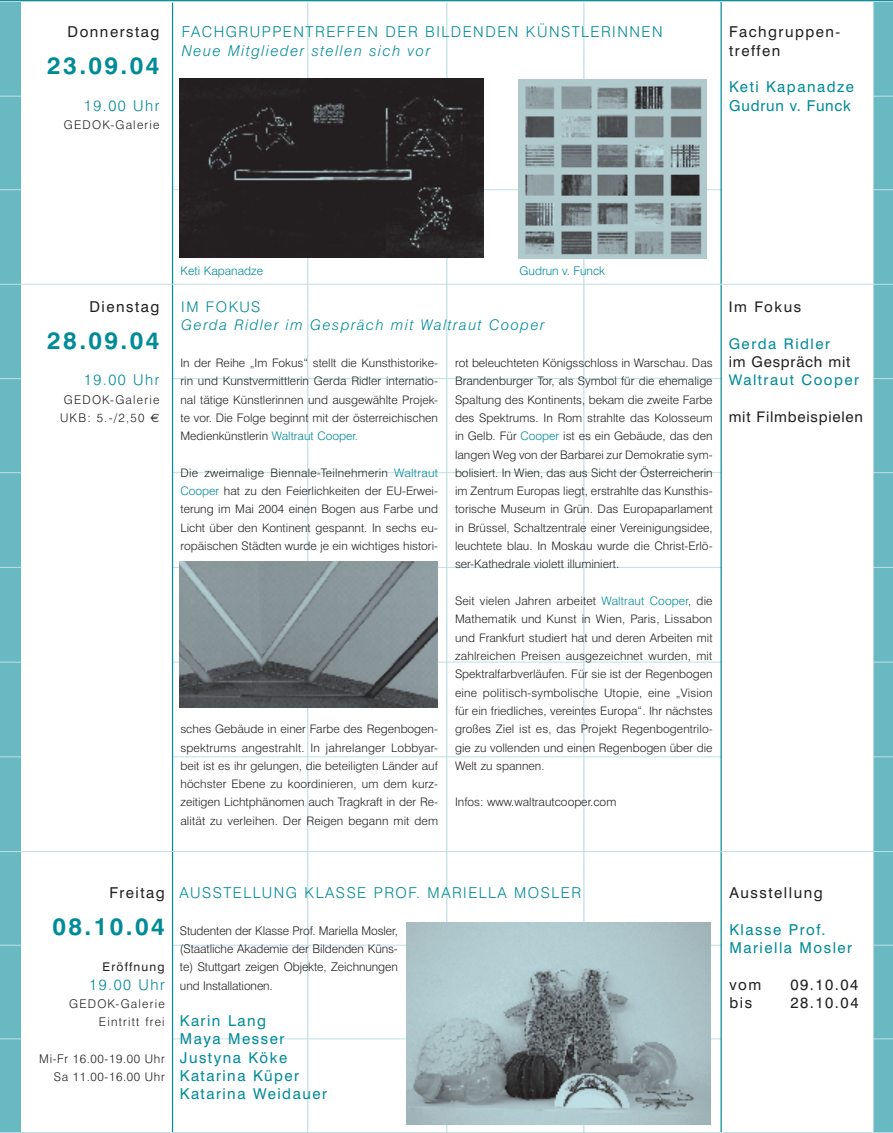
<style>
.page{position:relative;width:893px;height:1133px;background:#fff}
.page>*{position:absolute;margin:0;border:0;box-sizing:border-box;transform-origin:0 0}
.datum{font:700 24px "Swiss 721 BT";letter-spacing:.1em;color:#008b98}
.namen{font:15px/18.3px "Swiss 721 BT";letter-spacing:.1em;color:#008b98}
.Überschriften{font:300 15px "Swiss 721 BT";letter-spacing:.1em;color:#008b98}
.tag{font:15px "Swiss 721 BT";letter-spacing:.1em;color:#231f20}
.veranstaltungsart{font:15px/18.3px "Swiss 721 BT";letter-spacing:.1em;color:#231f20}
.Überschriften-2{font:italic 300 15px "Swiss 721 BT";letter-spacing:.1em;color:#008b98}
.uhrzeit{font:300 15px "Swiss 721 BT";letter-spacing:.1em;color:#008b98}
.subhead{font:italic 300 14.7px "Swiss 721 BT";letter-spacing:.1em;color:#008b98}
.veranstaltungsart-2{font:14.7px "Swiss 721 BT";letter-spacing:.05em;color:#231f20}
.namen-2{font:14.7px "Swiss 721 BT";letter-spacing:.1em;color:#008b98}
.Überschriften-3{font:300 14.7px "Swiss 721 BT";letter-spacing:.1em;color:#008b98}
.ort_von_bis{font:300 12px/18.3px "Swiss 721 BT";letter-spacing:.05em;color:#231f20;text-align:justify}
.ort_von_bis-2{font:300 12px "Swiss 721 BT";letter-spacing:.1em;color:#231f20}
.t1{font:300 12px "Swiss 721 BT";color:#008b98}
.eroeffnung{font:12px "Swiss 721 BT";letter-spacing:.1em;color:#231f20}
.t2{font:300 11.7px/18.3px "Swiss 721 BT";color:#231f20;text-align:justify}
.s1{font-family:"Euro Sans";font-weight:400}
.s2{color:#008b98}
</style>
<div class="page">
<div style="left:0;top:2px;width:893px;height:1131px;background:#69b9c3"></div>
<hr style="left:0;top:0;width:893px;height:2px;background:#008b98">
<hr style="left:0;top:96px;width:893px;height:1px;background:#c0dfe4">
<div style="left:21px;top:2px;width:850px;height:1131px;background:#fff"></div>
<hr style="left:0;top:1038px;width:893px;height:1px;background:#c0dfe4">
<hr style="left:0;top:944px;width:893px;height:1px;background:#c0dfe4">
<hr style="left:0;top:567px;width:893px;height:1px;background:#c0dfe4">
<hr style="left:0;top:756px;width:893px;height:1px;background:#c0dfe4">
<hr style="left:0;top:378px;width:893px;height:1px;background:#c0dfe4">
<hr style="left:0;top:472px;width:893px;height:1px;background:#c0dfe4">
<hr style="left:0;top:661px;width:893px;height:1px;background:#c0dfe4">
<hr style="left:0;top:189px;width:893px;height:1px;background:#c0dfe4">
<svg style="left:722px;top:2px;width:151px;height:1130px"></svg>
<svg style="left:22px;top:3px;width:150px;height:1129px"></svg>
<hr style="left:584px;top:3px;width:1px;height:1130px;background:#c0dfe4">
<hr style="left:721px;top:1px;width:1px;height:1132px;background:#008b98">
<hr style="left:307px;top:3px;width:1px;height:1130px;background:#c0dfe4">
<hr style="left:446px;top:3px;width:1px;height:1130px;background:#c0dfe4">
<hr style="left:172px;top:3px;width:1px;height:1130px;background:#008b98">
<img style="left:519px;top:79px;width:188px;height:179px">
<div style="left:23px;top:290px;width:142px;height:353px;background:#fff"></div>
<div style="left:723px;top:289px;width:149px;height:182px;background:#fff"></div>
<img style="left:179px;top:561px;width:258px;height:146px">
<img style="left:406px;top:923px;width:304px;height:201px">
<hr style="left:0;top:851px;width:893px;height:1px;background:#c0dfe4">
<hr style="left:0;top:1132px;width:893px;height:1px;background:#c0dfe4">
<hr style="left:0;top:284px;width:893px;height:1px;background:#c0dfe4">
<hr style="left:0;top:1px;width:893px;height:1px;background:#c0dfe4">
<img style="left:180px;top:79px;width:304px;height:178px">
<p class="tag" style="left:68px;top:23px;width:93px">Donnerstag</p>
<p class="datum" style="left:47px;top:51px;width:114px">23.09.04</p>
<p class="uhrzeit" style="left:84px;top:96px;width:77px">19.00 Uhr</p>
<p class="ort_von_bis-2" style="left:64px;top:117px;width:97px">GEDOK-Galerie</p>
<p class="Überschriften" style="left:182px;top:23px;width:482px">FACHGRUPPENTREFFEN DER BILDENDEN KÜNSTLERINNEN</p>
<p class="Überschriften-2" style="left:182px;top:41px;width:250px">Neue Mitglieder stellen sich vor</p>
<p class="veranstaltungsart" style="left:729px;top:23px;width:113px">Fachgruppen&shy;treffen</p>
<p class="namen" style="left:729px;top:78px;width:126px">Keti Kapanadze<br>Gudrun v. Funck</p>
<p class="tag" style="left:89px;top:298px;width:71px">Dienstag</p>
<p class="datum" style="left:47px;top:325px;width:114px">28.09.04</p>
<p class="uhrzeit" style="left:84px;top:371px;width:77px">19.00 Uhr</p>
<p class="ort_von_bis-2" style="left:64px;top:392px;width:97px">GEDOK-Galerie</p>
<p class="ort_von_bis" style="left:60px;top:408px;width:101px">UKB: 5.-/2,50 <span class="s1">€</span></p>
<p class="t1" style="left:181px;top:264px;width:84px">Keti Kapanadze</p>
<p class="t1" style="left:520px;top:264px;width:87px">Gudrun v. Funck</p>
<p class="Überschriften-3" style="left:181px;top:298px;width:81px">IM FOKUS</p>
<p class="subhead" style="left:181px;top:316px;width:365px">Gerda Ridler im Gespräch mit Waltraut Cooper</p>
<p class="t2" style="left:180px;top:353px;width:259px">In der Reihe „Im Fokus“ stellt die Kunsthistorike&shy;rin und Kunstvermittlerin Gerda Ridler internatio&shy;nal tätige Künstlerinnen und ausgewählte Projek&shy;te vor. Die Folge beginnt mit der österreichischen Medienkünstlerin <span class="s2">Waltraut Cooper.</span></p>
<p class="t2" style="left:180px;top:463px;width:259px">Die zweimalige Biennale-Teilnehmerin <span class="s2">Waltraut Cooper</span> hat zu den Feierlichkeiten der EU-Erwei&shy;terung im Mai 2004 einen Bogen aus Farbe und Licht über den Kontinent gespannt. In sechs eu&shy;ropäischen Städten wurde je ein wichtiges histori-</p>
<p class="t2" style="left:455px;top:353px;width:259px">rot beleuchteten Königsschloss in Warschau. Das Brandenburger Tor, als Symbol für die ehemalige Spaltung des Kontinents, bekam die zweite Farbe des Spektrums. In Rom strahlte das Kolosseum in Gelb. Für <span class="s2">Cooper</span> ist es ein Gebäude, das den langen Weg von der Barbarei zur Demokratie sym&shy;bolisiert. In Wien, das aus Sicht der Österreicherin im Zentrum Europas liegt, erstrahlte das Kunsthis&shy;torische Museum in Grün. Das Europaparlament in Brüssel, Schaltzentrale einer Vereinigungsidee, leuchtete blau. In Moskau wurde die Christ-Erlö&shy;ser-Kathedrale violett illuminiert.</p>
<p class="t2" style="left:455px;top:591px;width:259px">Seit vielen Jahren arbeitet <span class="s2">Waltraut Cooper</span>, die Mathematik und Kunst in Wien, Paris, Lissabon und Frankfurt studiert hat und deren Arbeiten mit zahlreichen Preisen ausgezeichnet wurden, mit Spektralfarbverläufen. Für sie ist der Regenbogen eine politisch-symbolische Utopie, eine „Vision für ein friedliches, vereintes Europa“. Ihr nächstes großes Ziel ist es, das Projekt Regenbogentrilo&shy;gie zu vollenden und einen Regenbogen über die Welt zu spannen.</p>
<p class="t2" style="left:455px;top:793px;width:163px">Infos: www.waltrautcooper.com</p>
<p class="t2" style="left:180px;top:719px;width:259px">sches Gebäude in einer Farbe des Regenbogen&shy;spektrums angestrahlt. In jahrelanger Lobbyar&shy;beit ist es ihr gelungen, die beteiligten Länder auf höchster Ebene zu koordinieren, um dem kurz&shy;zeitigen Lichtphänomen auch Tragkraft in der Re&shy;alität zu verleihen. Der Reigen begann mit dem</p>
<p class="veranstaltungsart-2" style="left:729px;top:298px;width:74px">Im Fokus</p>
<p class="namen-2" style="left:729px;top:334px;width:103px">Gerda Ridler</p>
<p class="veranstaltungsart-2" style="left:729px;top:353px;width:123px">im Gespräch mit</p>
<p class="namen-2" style="left:729px;top:371px;width:132px">Waltraut Cooper</p>
<p class="veranstaltungsart-2" style="left:729px;top:408px;width:136px">mit Filmbeispielen</p>
<p class="tag" style="left:109px;top:883px;width:57px">Freitag</p>
<p class="datum" style="left:53px;top:911px;width:114px">08.10.04</p>
<p class="eroeffnung" style="left:103px;top:959px;width:64px">Eröffnung</p>
<p class="uhrzeit" style="left:89px;top:975px;width:77px">19.00 Uhr</p>
<p class="ort_von_bis-2" style="left:69px;top:996px;width:97px">GEDOK-Galerie</p>
<p class="ort_von_bis-2" style="left:99px;top:1014px;width:67px">Eintritt frei</p>
<p class="ort_von_bis" style="left:39px;top:1049px;width:127px">Mi-Fr 16.00-19.00 Uhr</p>
<p class="ort_von_bis" style="left:54px;top:1067px;width:112px">Sa 11.00-16.00 Uhr</p>
<p class="Überschriften" style="left:180px;top:883px;width:403px">AUSSTELLUNG KLASSE PROF. MARIELLA MOSLER</p>
<p class="ort_von_bis" style="left:180px;top:921px;width:219px">Studenten der Klasse Prof. Mariella Mosler, (Staatliche Akademie der Bildenden Küns&shy;te) Stuttgart zeigen Objekte, Zeichnungen und Installationen.</p>
<p class="namen" style="left:180px;top:1011px;width:88px">Karin Lang</p>
<p class="namen" style="left:180px;top:1029px;width:106px">Maya Messer</p>
<p class="namen" style="left:180px;top:1048px;width:109px">Justyna Köke</p>
<p class="namen" style="left:180px;top:1066px;width:121px">Katarina Küper</p>
<p class="namen" style="left:180px;top:1084px;width:149px">Katarina Weidauer</p>
<p class="veranstaltungsart" style="left:729px;top:883px;width:95px">Ausstellung</p>
<p class="namen" style="left:729px;top:920px;width:124px">Klasse Prof.<br>Mariella Mosler</p>
<p class="tag" style="left:729px;top:975px;width:33px">vom</p>
<p class="tag" style="left:790px;top:975px;width:70px">09.10.04</p>
<p class="tag" style="left:729px;top:993px;width:24px">bis</p>
<p class="tag" style="left:790px;top:993px;width:70px">28.10.04</p>
</div>
